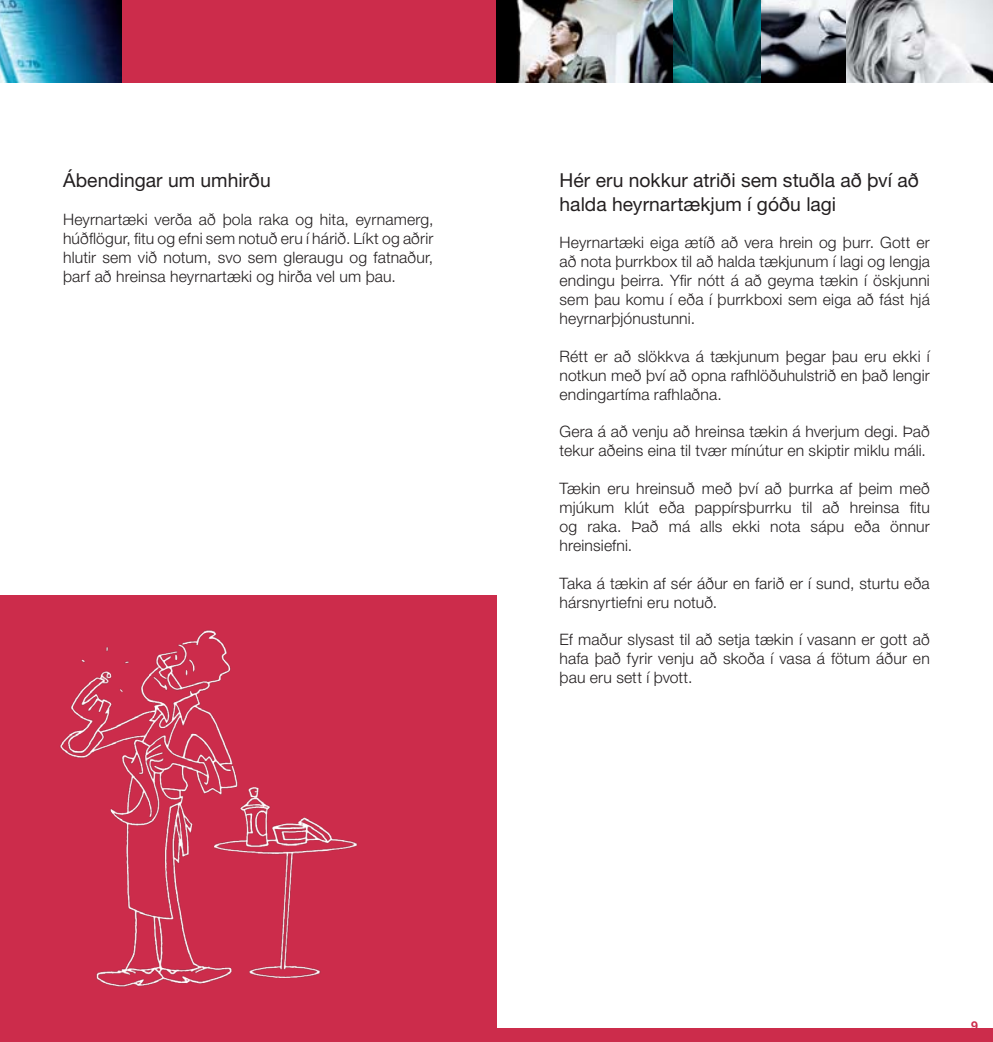
<style>
.page{position:relative;width:993px;height:1042px;background:#fff}
.page>*{position:absolute;margin:0;border:0;box-sizing:border-box;transform-origin:0 0}
.t1{font:19.25px/23.1px "Helvetica Neue LT Pro";color:#231f20}
.t2{font:300 15.75px/18.9px "Helvetica Neue LT Pro";letter-spacing:.01em;color:#231f20;text-align:justify}
.t3{font:700 12.25px "Helvetica Neue LT Pro";color:#cc2c4b}
</style>
<div class="page">
<img style="left:0;top:0;width:122px;height:82px">
<div style="left:122px;top:0;width:374px;height:82px;background:#cc2c4b"></div>
<img style="left:760px;top:0;width:86px;height:82px">
<img style="left:672px;top:0;width:88px;height:82px">
<img style="left:496px;top:0;width:176px;height:82px">
<img style="left:846px;top:0;width:146px;height:82px">
<div style="left:496px;top:1029px;width:496px;height:13px;background:#cc2c4b"></div>
<div style="left:0;top:595px;width:496px;height:447px;background:#cc2c4b"></div>
<img style="left:59px;top:630px;width:299px;height:357px">
<p class="t1" style="left:63px;top:169px;width:209px">Ábendingar um umhirðu</p>
<p class="t2" style="left:63px;top:210px;width:372px">Heyrnartæki verða að þola raka og hita, eyrnamerg, húðflögur, fitu og efni sem notuð eru í hárið. Líkt og aðrir hlutir sem við notum, svo sem gleraugu og fatnaður, þarf að hreinsa heyrnartæki og hirða vel um þau.</p>
<p class="t1" style="left:559px;top:169px;width:360px">Hér eru nokkur atriði sem stuðla að því að halda heyrnartækjum í góðu lagi</p>
<p class="t2" style="left:559px;top:233px;width:372px">Heyrnartæki eiga ætíð að vera hrein og þurr. Gott er að nota þurrkbox til að halda tækjunum í lagi og lengja endingu þeirra. Yfir nótt á að geyma tækin í öskjunni sem þau komu í eða í þurrkboxi sem eiga að fást hjá heyrnarþjónustunni.</p>
<p class="t2" style="left:559px;top:346px;width:372px">Rétt er að slökkva á tækjunum þegar þau eru ekki í notkun með því að opna rafhlöðuhulstrið en það lengir endingartíma rafhlaðna.</p>
<p class="t2" style="left:559px;top:422px;width:372px">Gera á að venju að hreinsa tækin á hverjum degi. Það tekur aðeins eina til tvær mínútur en skiptir miklu máli.</p>
<p class="t2" style="left:559px;top:479px;width:372px">Tækin eru hreinsuð með því að þurrka af þeim með mjúkum klút eða pappírsþurrku til að hreinsa fitu og raka. Það má alls ekki nota sápu eða önnur hreinsiefni.</p>
<p class="t2" style="left:559px;top:573px;width:371px">Taka á tækin af sér áður en farið er í sund, sturtu eða hársnyrtiefni eru notuð.</p>
<p class="t2" style="left:559px;top:630px;width:372px">Ef maður slysast til að setja tækin í vasann er gott að hafa það fyrir venju að skoða í vasa á fötum áður en þau eru sett í þvott.</p>
<p class="t3" style="left:970px;top:1017px;width:8px">9</p>
</div>
